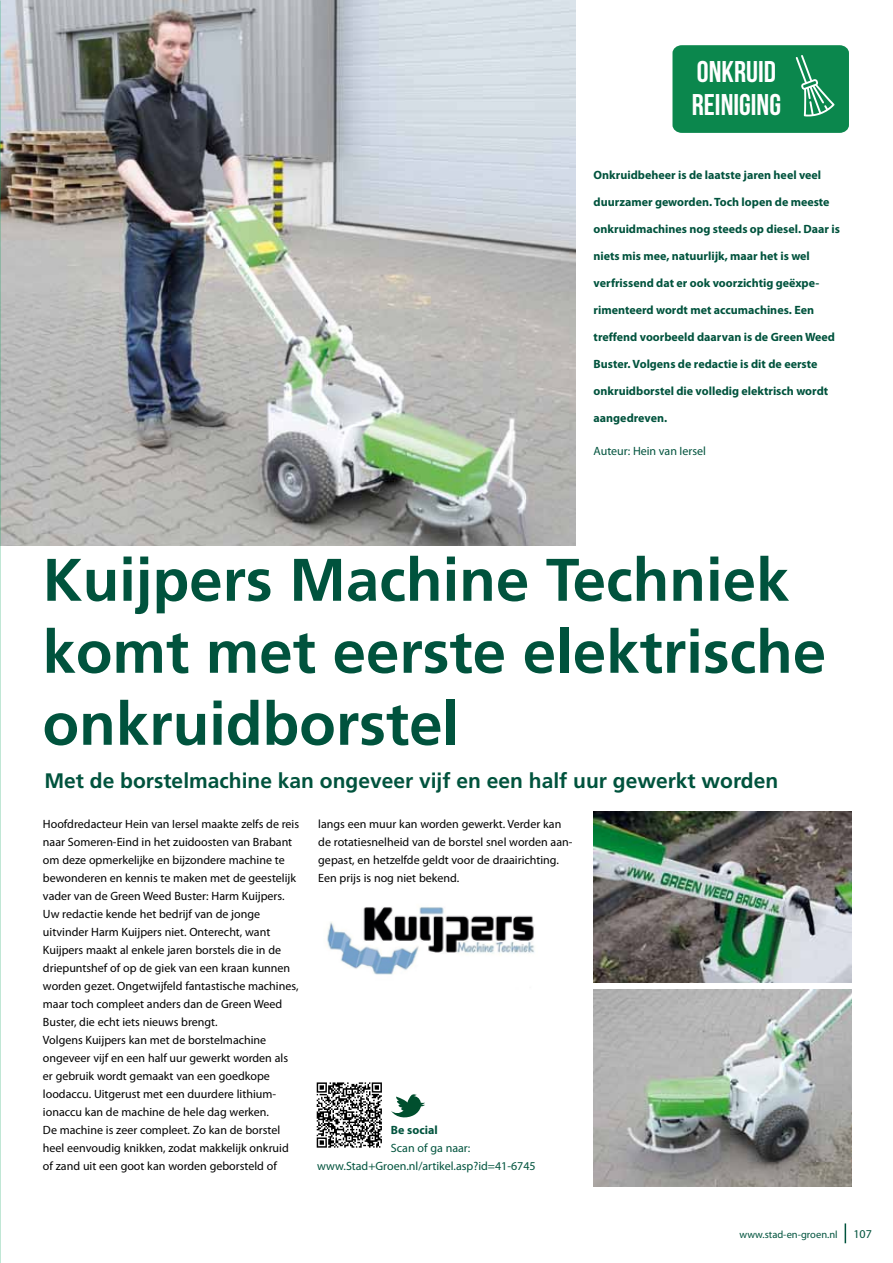
<style>
.page{position:relative;width:893px;height:1263px;background:#fff}
.page>*{position:absolute;margin:0;border:0;box-sizing:border-box;transform-origin:0 0}
.t1{font:700 60px/72px "Frutiger";color:#00533d}
.t2{font:30px/32.4px "Bebas Neue";color:#fff}
.t3{font:700 21px "Frutiger";color:#00533d}
.t4{font:12px/18px "Myriad Pro";color:#000}
.t5{font:700 12px "Myriad Pro";color:#00533d}
.t6{font:12px/18px "Myriad Pro";color:#00533d}
.t7{font:10.5px "Myriad Pro";color:#00533d}
</style>
<div class="page">
<svg style="left:845px;top:1223px;width:1px;height:20px"></svg>
<img style="left:594px;top:811px;width:258px;height:171px">
<img style="left:594px;top:990px;width:258px;height:196px">
<img style="left:1px;top:0;width:575px;height:545px">
<img style="left:327px;top:907px;width:207px;height:68px">
<img style="left:0;top:0;width:1px;height:361px">
<img style="left:0;top:359px;width:1px;height:55px">
<img style="left:0;top:412px;width:1px;height:432px">
<img style="left:0;top:843px;width:1px;height:420px">
<svg style="left:317px;top:1082px;width:65px;height:66px"></svg>
<svg style="left:391px;top:1094px;width:34px;height:23px"></svg>
<svg style="left:672px;top:45px;width:177px;height:88px;background:#168c55"></svg>
<h2 class="t2" style="left:692px;top:56px;width:91px">ONKRUID<br>REINIGING</h2>
<p class="t5" style="left:594px;top:167px;width:229px">Onkruidbeheer is de laatste jaren heel veel</p>
<p class="t5" style="left:594px;top:194px;width:238px">duurzamer geworden. Toch lopen de meeste</p>
<p class="t5" style="left:594px;top:221px;width:248px">onkruidmachines nog steeds op diesel. Daar is</p>
<p class="t5" style="left:594px;top:248px;width:218px">niets mis mee, natuurlijk, maar het is wel</p>
<p class="t5" style="left:594px;top:275px;width:227px">verfrissend dat er ook voorzichtig geëxpe-</p>
<p class="t5" style="left:594px;top:302px;width:222px">rimenteerd wordt met accumachines. Een</p>
<p class="t5" style="left:594px;top:329px;width:243px">treffend voorbeeld daarvan is de Green Weed</p>
<p class="t5" style="left:594px;top:356px;width:225px">Buster. Volgens de redactie is dit de eerste</p>
<p class="t5" style="left:594px;top:383px;width:236px">onkruidborstel die volledig elektrisch wordt</p>
<p class="t5" style="left:594px;top:410px;width:75px">aangedreven.</p>
<p class="t6" style="left:594px;top:442px;width:114px">Auteur: Hein van Iersel</p>
<h1 class="t1" style="left:43px;top:543px;width:785px">Kuijpers Machine Techniek komt met eerste elektrische onkruidborstel</h1>
<h3 class="t3" style="left:44px;top:768px;width:735px">Met de borstelmachine kan ongeveer vijf en een half uur gewerkt worden</h3>
<p class="t4" style="left:43px;top:815px;width:258px">Hoofdredacteur Hein van Iersel maakte zelfs de reis naar Someren-Eind in het zuidoosten van Brabant om deze opmerkelijke en bijzondere machine te bewonderen en kennis te maken met de geestelijk vader van de Green Weed Buster: Harm Kuijpers.<br>Uw redactie kende het bedrijf van de jonge uitvinder Harm Kuijpers niet. Onterecht, want Kuijpers maakt al enkele jaren borstels die in de driepuntshef of op de giek van een kraan kunnen worden gezet. Ongetwijfeld fantastische machines, maar toch compleet anders dan de Green Weed Buster, die echt iets nieuws brengt.<br>Volgens Kuijpers kan met de borstelmachine ongeveer vijf en een half uur gewerkt worden als er gebruik wordt gemaakt van een goedkope loodaccu. Uitgerust met een duurdere lithium&shy;ionaccu kan de machine de hele dag werken.<br>De machine is zeer compleet. Zo kan de borstel heel eenvoudig knikken, zodat makkelijk onkruid of zand uit een goot kan worden geborsteld of</p>
<p class="t4" style="left:318px;top:815px;width:256px">langs een muur kan worden gewerkt. Verder kan de rotatiesnelheid van de borstel snel worden aan&shy;gepast, en hetzelfde geldt voor de draairichting.<br>Een prijs is nog niet bekend.</p>
<p class="t5" style="left:391px;top:1122px;width:48px">Be social</p>
<p class="t6" style="left:317px;top:1139px;width:220px;text-indent:74px">Scan of ga naar: www.Stad+Groen.nl/artikel.asp?id=41-6745</p>
<p class="t7" style="left:739px;top:1228px;width:100px">www.stad-en-groen.nl</p>
<p class="t6" style="left:853px;top:1224px;width:20px">107</p>
</div>
